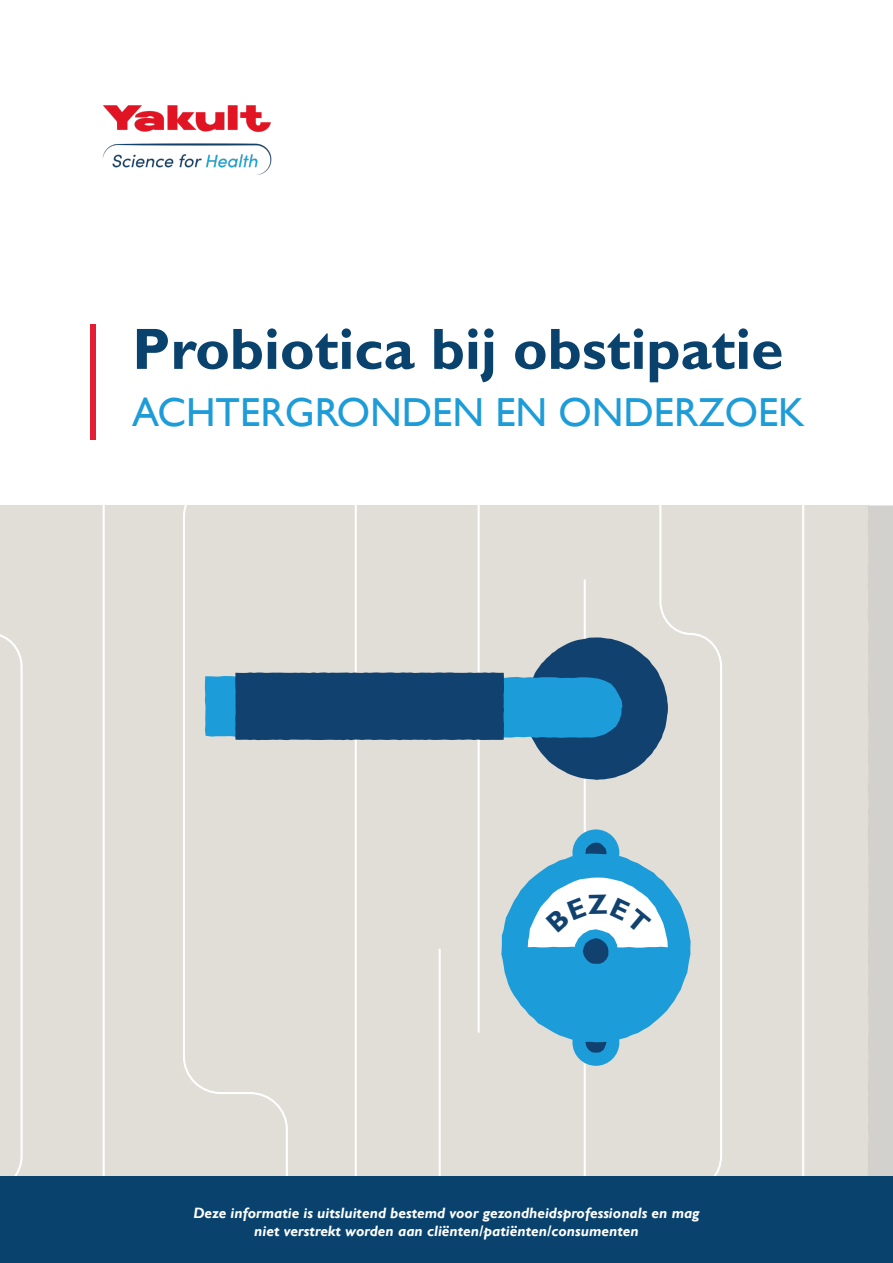
<style>
.page{position:relative;width:893px;height:1263px;background:#fff}
.page>*{position:absolute;margin:0;border:0;box-sizing:border-box;transform-origin:0 0}
.t1{font:700 58.5px "Gill Sans";color:#08426d}
.t2{font:40.5px "Gill Sans";color:#1d9cd8}
.t3{font:italic 700 15px "Gill Sans";color:#fff}
</style>
<div class="page">
<div style="left:90px;top:324px;width:5px;height:116px;background:#e41d34"></div>
<img style="left:102px;top:105px;width:170px;height:70px">
<div style="left:0;top:505px;width:868px;height:679px;background:#e1ddd7"></div>
<hr style="left:802px;top:505px;width:2px;height:679px;background:#fff">
<hr style="left:584px;top:579px;width:2px;height:605px;background:#fff">
<hr style="left:478px;top:505px;width:2px;height:528px;background:#fff">
<hr style="left:439px;top:948px;width:2px;height:236px;background:#fff">
<svg style="left:659px;top:505px;width:63px;height:671px"></svg>
<svg style="left:183px;top:505px;width:105px;height:671px"></svg>
<hr style="left:103px;top:505px;width:2px;height:679px;background:#fff">
<svg style="left:0;top:634px;width:23px;height:542px"></svg>
<hr style="left:355px;top:505px;width:2px;height:679px;background:#fff">
<div style="left:572px;top:829px;width:47px;height:47px;background:#1c9cd8;border-radius:50%"></div>
<div style="left:572px;top:1019px;width:47px;height:47px;background:#1c9cd8;border-radius:50%"></div>
<svg style="left:205px;top:637px;width:463px;height:143px"></svg>
<div style="left:868px;top:505px;width:25px;height:671px;background:#d3d1cd"></div>
<div style="left:0;top:1176px;width:893px;height:87px;background:#08426d"></div>
<hr style="left:0;top:855px;width:1px;height:318px;background:#1d9cd8">
<svg style="left:501px;top:842px;width:190px;height:211px"></svg>
<p class="t1" style="left:132px;top:315px;width:653px">Probiotica bij obstipatie</p>
<p class="t2" style="left:132px;top:389px;width:674px">ACHTERGRONDEN EN ONDERZOEK</p>
<p class="t3" style="left:193px;top:1204px;width:508px">Deze informatie is uitsluitend bestemd voor gezondheidsprofessionals en mag</p>
<p class="t3" style="left:254px;top:1222px;width:386px">niet verstrekt worden aan cliënten/patiënten/consumenten</p>
</div>
